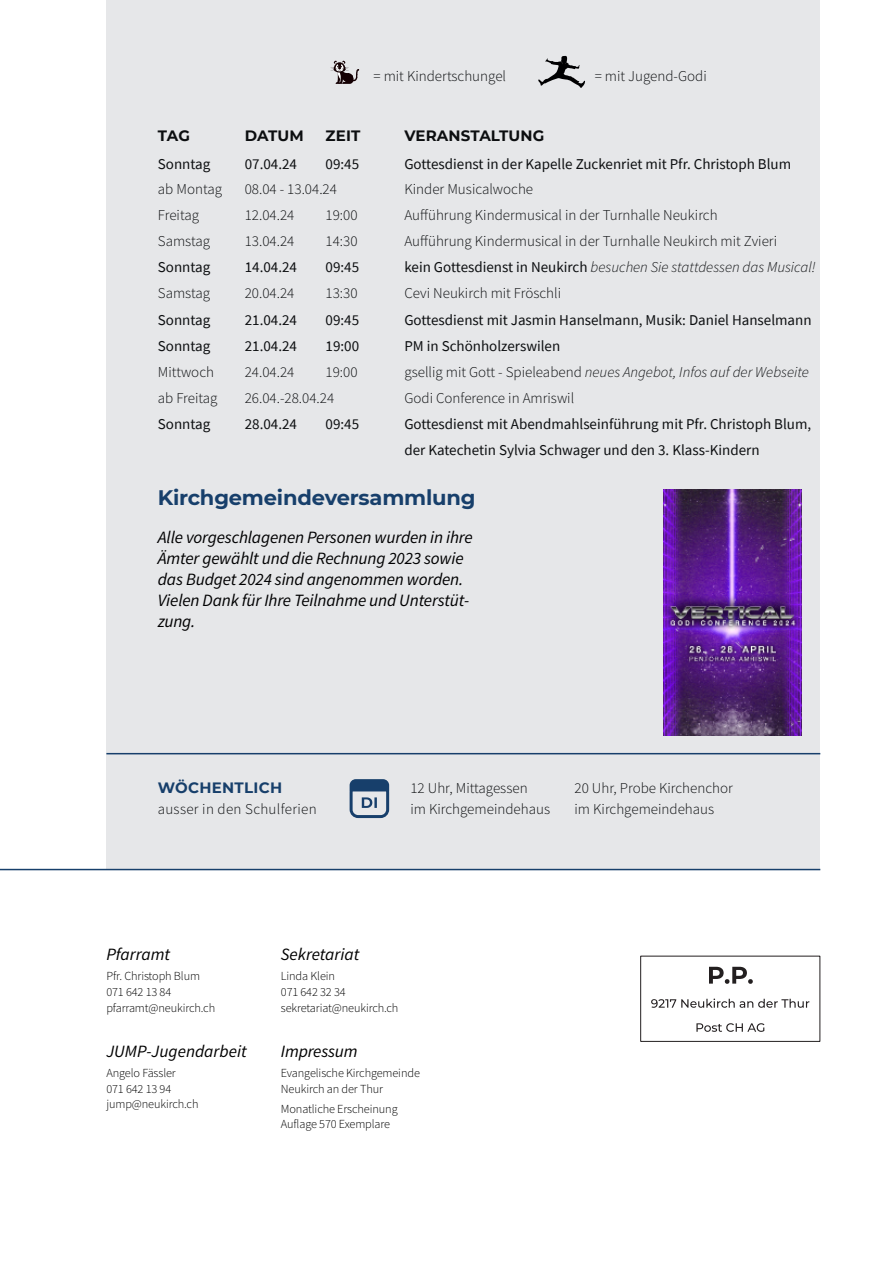
<style>
.page{position:relative;width:894px;height:1263px;background:#fff}
.page>*{position:absolute;margin:0;border:0;box-sizing:border-box;transform-origin:0 0}
.t1{font:700 21px "Montserrat";letter-spacing:-.01em;color:#173f6b}
.t2{font:italic 17.25px/21px "Source Sans Pro";letter-spacing:-.01em;color:#000001}
.t3{font:300 15px/21px "Source Sans Pro";color:#0c0e10}
.t4{font:15px/26.1px "Source Sans Pro";color:#0c0e10}
.t5{font:italic 300 15px "Source Sans Pro";color:#0c0e10}
.t6{font:700 15px "Montserrat";letter-spacing:.01em;color:#0c0e10}
.t7{font:300 15px "Source Sans Pro";letter-spacing:.02em;color:#0c0e10}
.t8{font:700 15px "Montserrat";letter-spacing:.02em;color:#173f6b}
.t9{font:300 12.3px/15.8px "Source Sans Pro";letter-spacing:-.01em;color:#000001}
.s1{font-weight:400;font-style:normal}
.s2{font-style:normal}
</style>
<div class="page">
<div style="left:106px;top:0;width:714px;height:869px;background:#e6e7e9"></div>
<hr style="left:0;top:869px;width:820px;height:1px;background:#173f6b">
<div style="left:640px;top:956px;width:180px;height:86px;border:1px solid #231f20"></div>
<svg style="left:709px;top:967px;width:43px;height:17px"></svg>
<svg style="left:651px;top:998px;width:158px;height:10px"></svg>
<svg style="left:696px;top:1023px;width:68px;height:9px"></svg>
<svg style="left:330px;top:60px;width:29px;height:24px"></svg>
<svg style="left:538px;top:56px;width:47px;height:32px"></svg>
<svg style="left:349px;top:779px;width:40px;height:39px"></svg>
<img style="left:663px;top:489px;width:138px;height:246px">
<hr style="left:106px;top:753px;width:714px;height:1px;background:#173f6b">
<p class="t3" style="left:373px;top:67px;width:134px">= mit Kindertschungel</p>
<p class="t3" style="left:594px;top:67px;width:114px">= mit Jugend-Godi</p>
<p class="t6" style="left:158px;top:126px;width:33px">TAG</p>
<p class="t6" style="left:245px;top:126px;width:61px">DATUM</p>
<p class="t6" style="left:325px;top:126px;width:36px">ZEIT</p>
<p class="t6" style="left:404px;top:126px;width:141px">VERANSTALTUNG</p>
<p class="t4" style="left:158px;top:152px;width:54px">Sonntag</p>
<p class="t4" style="left:245px;top:152px;width:54px">07.04.24</p>
<p class="t4" style="left:325px;top:152px;width:35px">09:45</p>
<p class="t4" style="left:404px;top:152px;width:388px">Gottesdienst in der Kapelle Zuckenriet mit Pfr. Christoph Blum</p>
<p class="t3" style="left:158px;top:180px;width:66px">ab Montag</p>
<p class="t3" style="left:245px;top:180px;width:94px">08.04 - 13.04.24</p>
<p class="t3" style="left:404px;top:180px;width:130px">Kinder Musicalwoche</p>
<p class="t3" style="left:158px;top:206px;width:43px">Freitag</p>
<p class="t3" style="left:245px;top:206px;width:51px">12.04.24</p>
<p class="t3" style="left:325px;top:206px;width:34px">19:00</p>
<p class="t3" style="left:404px;top:206px;width:314px">Aufführung Kindermusical in der Turnhalle Neukirch</p>
<p class="t3" style="left:158px;top:232px;width:54px">Samstag</p>
<p class="t3" style="left:245px;top:232px;width:51px">13.04.24</p>
<p class="t3" style="left:325px;top:232px;width:34px">14:30</p>
<p class="t3" style="left:404px;top:232px;width:374px">Aufführung Kindermusical in der Turnhalle Neukirch mit Zvieri</p>
<p class="t4" style="left:158px;top:256px;width:54px">Sonntag</p>
<p class="t4" style="left:245px;top:256px;width:54px">14.04.24</p>
<p class="t4" style="left:325px;top:256px;width:35px">09:45</p>
<p class="t5" style="left:404px;top:261px;width:412px"><span class="s1">kein Gottesdienst in Neukirch</span> besuchen Sie stattdessen das Musical!</p>
<p class="t3" style="left:158px;top:284px;width:54px">Samstag</p>
<p class="t3" style="left:245px;top:284px;width:51px">20.04.24</p>
<p class="t3" style="left:325px;top:284px;width:34px">13:30</p>
<p class="t3" style="left:404px;top:284px;width:158px">Cevi Neukirch mit Fröschli</p>
<p class="t4" style="left:158px;top:308px;width:54px">Sonntag</p>
<p class="t4" style="left:245px;top:308px;width:54px">21.04.24</p>
<p class="t4" style="left:325px;top:308px;width:35px">09:45</p>
<p class="t4" style="left:404px;top:308px;width:408px">Gottesdienst mit Jasmin Hanselmann, Musik: Daniel Hanselmann</p>
<p class="t4" style="left:158px;top:334px;width:54px">Sonntag</p>
<p class="t4" style="left:245px;top:334px;width:54px">21.04.24</p>
<p class="t4" style="left:325px;top:334px;width:35px">19:00</p>
<p class="t4" style="left:404px;top:334px;width:157px">PM in Schönholzerswilen</p>
<p class="t3" style="left:158px;top:362px;width:58px">Mittwoch</p>
<p class="t3" style="left:245px;top:362px;width:51px">24.04.24</p>
<p class="t3" style="left:325px;top:362px;width:34px">19:00</p>
<p class="t5" style="left:404px;top:365px;width:406px"><span class="s2">gsellig mit Gott - Spieleabend</span> neues Angebot, Infos auf der Webseite</p>
<p class="t3" style="left:158px;top:388px;width:61px">ab Freitag</p>
<p class="t3" style="left:245px;top:388px;width:91px">26.04.-28.04.24</p>
<p class="t3" style="left:404px;top:388px;width:171px">Godi Conference in Amriswil</p>
<p class="t4" style="left:158px;top:412px;width:54px">Sonntag</p>
<p class="t4" style="left:245px;top:412px;width:54px">28.04.24</p>
<p class="t4" style="left:325px;top:412px;width:35px">09:45</p>
<p class="t4" style="left:404px;top:412px;width:408px">Gottesdienst mit Abendmahlseinführung mit Pfr. Christoph Blum, der Katechetin Sylvia Schwager und den 3. Klass-Kindern</p>
<h1 class="t1" style="left:158px;top:485px;width:319px">Kirchgemeindeversammlung</h1>
<p class="t2" style="left:158px;top:528px;width:316px">Alle vorgeschlagenen Personen wurden in ihre Ämter gewählt und die Rechnung 2023 sowie das Budget 2024 sind angenommen worden.<br>Vielen Dank für Ihre Teilnahme und Unterstüt&shy;zung.</p>
<p class="t8" style="left:158px;top:779px;width:126px">WÖCHENTLICH</p>
<p class="t7" style="left:158px;top:803px;width:160px">ausser in den Schulferien</p>
<p class="t3" style="left:410px;top:779px;width:141px">12 Uhr, Mittagessen<br>im Kirchgemeindehaus</p>
<p class="t3" style="left:574px;top:779px;width:160px">20 Uhr, Probe Kirchenchor im Kirchgemeindehaus</p>
<p class="t2" style="left:106px;top:945px;width:65px">Pfarramt</p>
<p class="t9" style="left:106px;top:969px;width:110px">Pfr. Christoph Blum<br>071 642 13 84 pfarramt@neukirch.ch</p>
<p class="t2" style="left:106px;top:1042px;width:142px">JUMP-Jugendarbeit</p>
<p class="t9" style="left:106px;top:1066px;width:94px">Angelo Fässler<br>071 642 13 94 jump@neukirch.ch</p>
<p class="t2" style="left:281px;top:945px;width:80px">Sekretariat</p>
<p class="t9" style="left:281px;top:969px;width:119px">Linda Klein<br>071 642 32 34 sekretariat@neukirch.ch</p>
<p class="t2" style="left:281px;top:1042px;width:78px">Impressum</p>
<p class="t9" style="left:281px;top:1066px;width:140px">Evangelische Kirchgemeinde<br>Neukirch an der Thur</p>
<p class="t9" style="left:281px;top:1101px;width:118px">Monatliche Erscheinung<br>Auflage 570 Exemplare</p>
</div>
